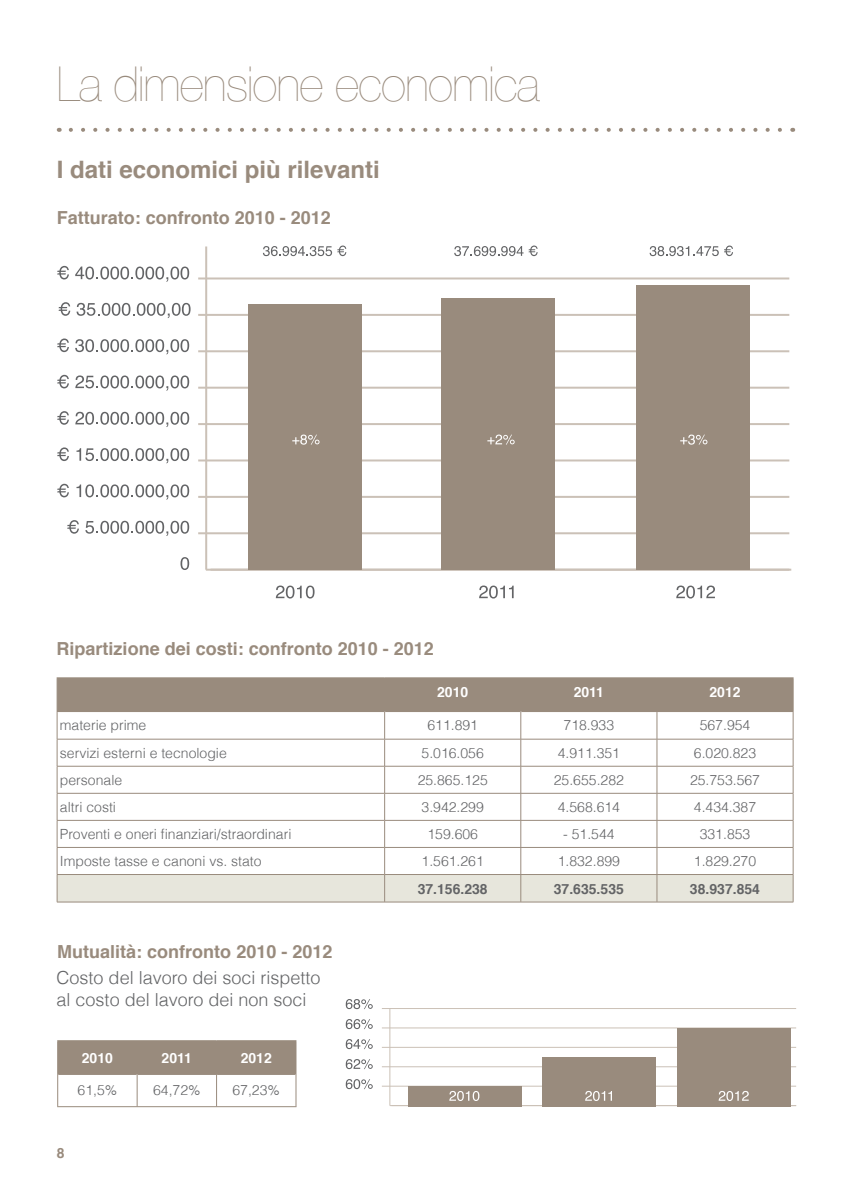
<style>
.page{position:relative;width:851px;height:1191px;background:#fff}
.page>*{position:absolute;margin:0;border:0;box-sizing:border-box;transform-origin:0 0}
.t1{font:200 48px "Helvetica Neue";letter-spacing:-.02em;color:#998b7d}
.t2{font:700 24px "Helvetica";color:#998b7d}
.t3{font:700 18px "Helvetica";color:#998b7d}
.t4{font:300 18px/21.6px "Helvetica";color:#636466}
.t5{font:300 14px "Helvetica";color:#636466}
.t6{font:700 14px "Helvetica";color:#636466}
.t7{font:700 14px "Helvetica";color:#fff}
.t8{font:700 14px "Helvetica";color:#998b7d}
</style>
<div class="page">
<svg style="left:71px;top:128px;width:711px;height:4px"></svg>
<hr style="left:198px;top:277px;width:591px;height:2px;background:#cbc1b7">
<hr style="left:198px;top:314px;width:591px;height:2px;background:#cbc1b7">
<hr style="left:198px;top:350px;width:591px;height:2px;background:#cbc1b7">
<hr style="left:198px;top:387px;width:591px;height:2px;background:#cbc1b7">
<hr style="left:198px;top:423px;width:591px;height:2px;background:#cbc1b7">
<hr style="left:198px;top:459px;width:591px;height:2px;background:#cbc1b7">
<hr style="left:198px;top:496px;width:591px;height:2px;background:#cbc1b7">
<hr style="left:198px;top:532px;width:591px;height:2px;background:#cbc1b7">
<hr style="left:205px;top:246px;width:2px;height:323px;background:#cbc1b7">
<hr style="left:210px;top:568px;width:581px;height:2px;background:#cbc1b7">
<hr style="left:206px;top:568px;width:583px;height:2px;background:#cbc1b7">
<svg style="left:57px;top:266px;width:12px;height:13px"></svg>
<svg style="left:75px;top:266px;width:114px;height:16px"></svg>
<svg style="left:59px;top:302px;width:11px;height:14px"></svg>
<svg style="left:77px;top:303px;width:113px;height:15px"></svg>
<svg style="left:57px;top:338px;width:12px;height:14px"></svg>
<svg style="left:75px;top:339px;width:114px;height:15px"></svg>
<svg style="left:57px;top:375px;width:12px;height:13px"></svg>
<svg style="left:75px;top:375px;width:114px;height:16px"></svg>
<svg style="left:57px;top:411px;width:12px;height:14px"></svg>
<svg style="left:75px;top:412px;width:114px;height:15px"></svg>
<svg style="left:57px;top:447px;width:12px;height:14px"></svg>
<svg style="left:76px;top:448px;width:113px;height:15px"></svg>
<svg style="left:57px;top:484px;width:12px;height:13px"></svg>
<svg style="left:76px;top:484px;width:113px;height:16px"></svg>
<svg style="left:67px;top:520px;width:12px;height:14px"></svg>
<svg style="left:85px;top:521px;width:104px;height:15px"></svg>
<svg style="left:180px;top:557px;width:9px;height:13px"></svg>
<svg style="left:263px;top:245px;width:83px;height:11px"></svg>
<svg style="left:454px;top:245px;width:83px;height:11px"></svg>
<svg style="left:649px;top:245px;width:84px;height:11px"></svg>
<svg style="left:276px;top:585px;width:38px;height:13px"></svg>
<svg style="left:479px;top:585px;width:34px;height:13px"></svg>
<svg style="left:676px;top:585px;width:39px;height:13px"></svg>
<div style="left:248px;top:304px;width:114px;height:265px;background:#998b7d"></div>
<div style="left:441px;top:298px;width:114px;height:271px;background:#998b7d"></div>
<div style="left:635px;top:285px;width:114px;height:284px;background:#998b7d"></div>
<svg style="left:292px;top:434px;width:27px;height:11px"></svg>
<svg style="left:487px;top:434px;width:27px;height:10px"></svg>
<svg style="left:680px;top:434px;width:27px;height:10px"></svg>
<hr style="left:57px;top:677px;width:327px;height:1px;background:#998b7d">
<hr style="left:384px;top:677px;width:273px;height:1px;background:#998b7d">
<hr style="left:657px;top:677px;width:136px;height:1px;background:#998b7d">
<svg style="left:57px;top:678px;width:736px;height:223px"></svg>
<hr style="left:57px;top:901px;width:736px;height:1px;background:#998b7d">
<div style="left:58px;top:1041px;width:237px;height:32px;background:#998b7d"></div>
<hr style="left:58px;top:1073px;width:79px;height:2px;background:#998b7d">
<hr style="left:138px;top:1073px;width:78px;height:2px;background:#998b7d">
<hr style="left:217px;top:1073px;width:78px;height:2px;background:#998b7d">
<hr style="left:57px;top:1040px;width:159px;height:1px;background:#998b7d">
<hr style="left:137px;top:1041px;width:1px;height:33px;background:#998b7d">
<hr style="left:216px;top:1040px;width:80px;height:1px;background:#998b7d">
<hr style="left:216px;top:1041px;width:1px;height:33px;background:#998b7d">
<hr style="left:295px;top:1041px;width:1px;height:33px;background:#998b7d">
<hr style="left:57px;top:1041px;width:1px;height:33px;background:#998b7d">
<hr style="left:57px;top:1074px;width:1px;height:32px;background:#998b7d">
<hr style="left:137px;top:1074px;width:1px;height:32px;background:#998b7d">
<hr style="left:216px;top:1074px;width:1px;height:32px;background:#998b7d">
<hr style="left:295px;top:1074px;width:1px;height:32px;background:#998b7d">
<hr style="left:57px;top:1106px;width:239px;height:1px;background:#998b7d">
<hr style="left:382px;top:1008px;width:414px;height:1px;background:#cbc1b7">
<hr style="left:382px;top:1027px;width:414px;height:1px;background:#cbc1b7">
<hr style="left:382px;top:1046px;width:414px;height:1px;background:#cbc1b7">
<hr style="left:382px;top:1066px;width:414px;height:1px;background:#cbc1b7">
<hr style="left:382px;top:1085px;width:414px;height:1px;background:#cbc1b7">
<hr style="left:389px;top:1008px;width:1px;height:97px;background:#cbc1b7">
<hr style="left:390px;top:1105px;width:406px;height:1px;background:#cbc1b7">
<div style="left:408px;top:1086px;width:113px;height:20px;background:#998b7d"></div>
<div style="left:542px;top:1057px;width:114px;height:49px;background:#998b7d"></div>
<div style="left:677px;top:1028px;width:113px;height:78px;background:#998b7d"></div>
<svg style="left:449px;top:1091px;width:30px;height:10px"></svg>
<svg style="left:585px;top:1091px;width:27px;height:10px"></svg>
<svg style="left:718px;top:1091px;width:30px;height:10px"></svg>
<svg style="left:346px;top:999px;width:26px;height:10px"></svg>
<svg style="left:346px;top:1019px;width:26px;height:10px"></svg>
<svg style="left:346px;top:1039px;width:26px;height:10px"></svg>
<svg style="left:346px;top:1059px;width:26px;height:10px"></svg>
<svg style="left:346px;top:1079px;width:26px;height:10px"></svg>
<h1 class="t1" style="left:57px;top:56px;width:484px">La dimensione economica</h1>
<h2 class="t2" style="left:57px;top:160px;width:324px">I dati economici più rilevanti</h2>
<p class="t3" style="left:57px;top:210px;width:276px">Fatturato: confronto 2010 - 2012</p>
<p class="t3" style="left:57px;top:640px;width:379px">Ripartizione dei costi: confronto 2010 - 2012</p>
<p class="t7" style="left:437px;top:686px;width:33px">2010</p>
<p class="t7" style="left:573px;top:686px;width:32px">2011</p>
<p class="t7" style="left:709px;top:686px;width:33px">2012</p>
<p class="t5" style="left:60px;top:719px;width:88px">materie prime</p>
<p class="t5" style="left:427px;top:719px;width:52px">611.891</p>
<p class="t5" style="left:563px;top:719px;width:52px">718.933</p>
<p class="t5" style="left:699px;top:719px;width:52px">567.954</p>
<p class="t5" style="left:60px;top:747px;width:168px">servizi esterni e tecnologie</p>
<p class="t5" style="left:421px;top:747px;width:64px">5.016.056</p>
<p class="t5" style="left:557px;top:747px;width:64px">4.911.351</p>
<p class="t5" style="left:693px;top:747px;width:64px">6.020.823</p>
<p class="t5" style="left:60px;top:774px;width:64px">personale</p>
<p class="t5" style="left:417px;top:774px;width:72px">25.865.125</p>
<p class="t5" style="left:553px;top:774px;width:72px">25.655.282</p>
<p class="t5" style="left:690px;top:774px;width:72px">25.753.567</p>
<p class="t5" style="left:60px;top:801px;width:58px">altri costi</p>
<p class="t5" style="left:421px;top:801px;width:64px">3.942.299</p>
<p class="t5" style="left:557px;top:801px;width:64px">4.568.614</p>
<p class="t5" style="left:693px;top:801px;width:64px">4.434.387</p>
<p class="t5" style="left:60px;top:828px;width:233px">Proventi e oneri finanziari/straordinari</p>
<p class="t5" style="left:427px;top:828px;width:52px">159.606</p>
<p class="t5" style="left:563px;top:828px;width:53px">- 51.544</p>
<p class="t5" style="left:699px;top:828px;width:52px">331.853</p>
<p class="t5" style="left:60px;top:855px;width:203px">Imposte tasse e canoni vs. stato</p>
<p class="t5" style="left:421px;top:855px;width:64px">1.561.261</p>
<p class="t5" style="left:557px;top:855px;width:64px">1.832.899</p>
<p class="t5" style="left:693px;top:855px;width:64px">1.829.270</p>
<p class="t6" style="left:417px;top:882px;width:72px">37.156.238</p>
<p class="t6" style="left:553px;top:882px;width:72px">37.635.535</p>
<p class="t6" style="left:689px;top:882px;width:72px">38.937.854</p>
<p class="t3" style="left:57px;top:944px;width:277px">Mutualità: confronto 2010 - 2012</p>
<p class="t4" style="left:57px;top:968px;width:265px">Costo del lavoro dei soci rispetto al costo del lavoro dei non soci</p>
<p class="t7" style="left:82px;top:1051px;width:33px">2010</p>
<p class="t7" style="left:162px;top:1051px;width:32px">2011</p>
<p class="t7" style="left:241px;top:1051px;width:33px">2012</p>
<p class="t5" style="left:78px;top:1084px;width:41px">61,5%</p>
<p class="t5" style="left:153px;top:1084px;width:49px">64,72%</p>
<p class="t5" style="left:232px;top:1084px;width:49px">67,23%</p>
<p class="t8" style="left:57px;top:1146px;width:9px">8</p>
</div>
